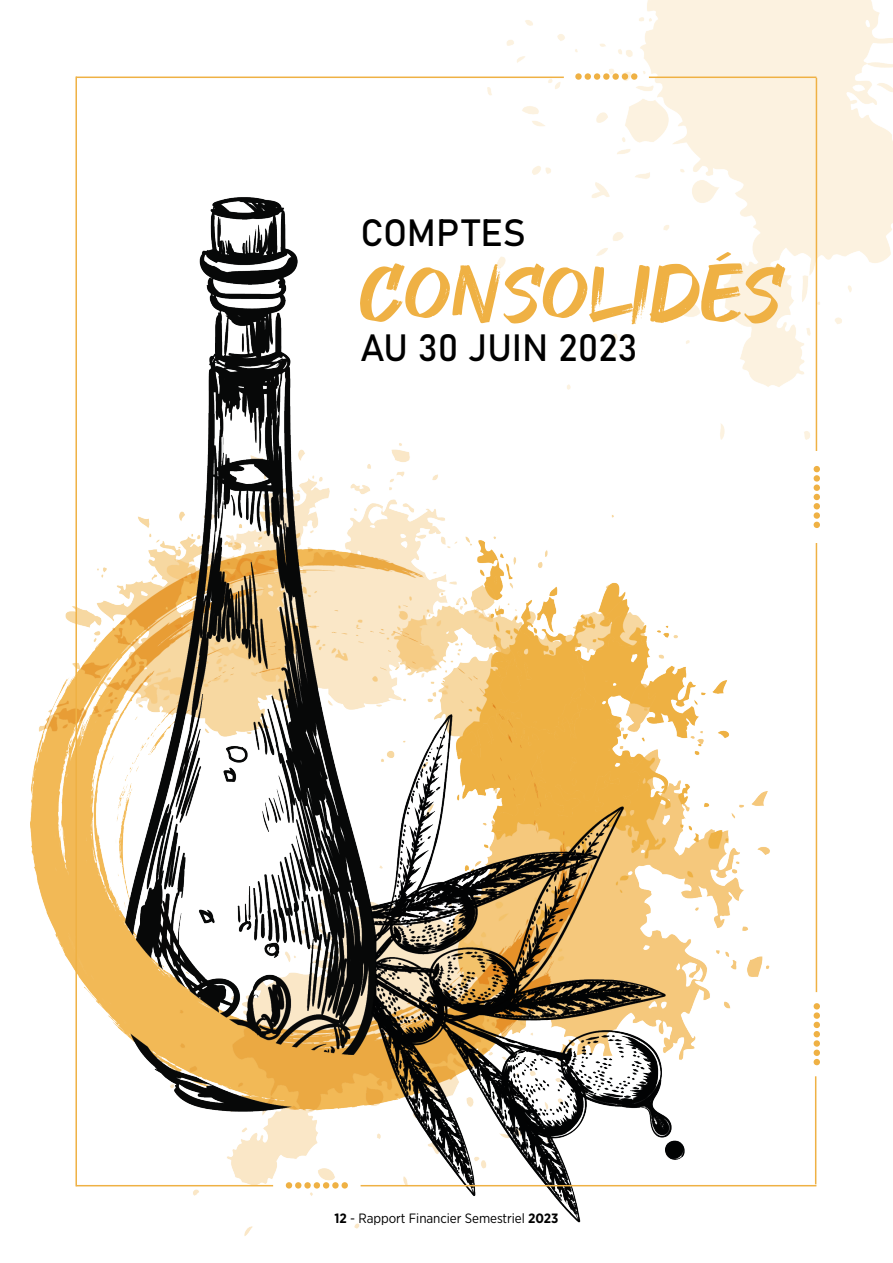
<style>
.page{position:relative;width:893px;height:1263px;background:#fff}
.page>*{position:absolute;margin:0;border:0;box-sizing:border-box;transform-origin:0 0}
.t1{font:79.95px "GOODBRUSH";letter-spacing:.01em;color:#efb144}
.t2{font:37.5px "Bahnschrift";color:#000}
.t3{font:13.5px "Gotham Narrow";letter-spacing:-.005em;color:#000}
.s1{font-weight:700}
</style>
<div class="page">
<img style="left:31px;top:0;width:862px;height:1236px">
<svg style="left:814px;top:466px;width:6px;height:62px"></svg>
<svg style="left:575px;top:73px;width:63px;height:7px"></svg>
<svg style="left:814px;top:1003px;width:6px;height:62px"></svg>
<svg style="left:286px;top:1182px;width:62px;height:6px"></svg>
<hr style="left:816px;top:78px;width:1px;height:373px;background:#efb144">
<hr style="left:649px;top:77px;width:167px;height:1px;background:#efb144">
<hr style="left:76px;top:77px;width:488px;height:1px;background:#efb144">
<hr style="left:816px;top:543px;width:1px;height:449px;background:#efb144">
<hr style="left:815px;top:1076px;width:1px;height:108px;background:#efb144">
<hr style="left:361px;top:1185px;width:455px;height:1px;background:#efb144">
<hr style="left:77px;top:1185px;width:196px;height:1px;background:#efb144">
<hr style="left:75px;top:721px;width:2px;height:465px;background:#efb144">
<hr style="left:75px;top:77px;width:2px;height:645px;background:#efb144">
<h2 class="t2" style="left:361px;top:204px;width:167px">COMPTES</h2>
<h1 class="t1" style="left:361px;top:247px;width:424px">CONSOLIDÉS</h1>
<h2 class="t2" style="left:361px;top:320px;width:279px">AU 30 JUIN 2023</h2>
<p class="t3" style="left:334px;top:1209px;width:226px"><span class="s1">12</span> - Rapport Financier Semestriel <span class="s1">2023</span></p>
</div>
